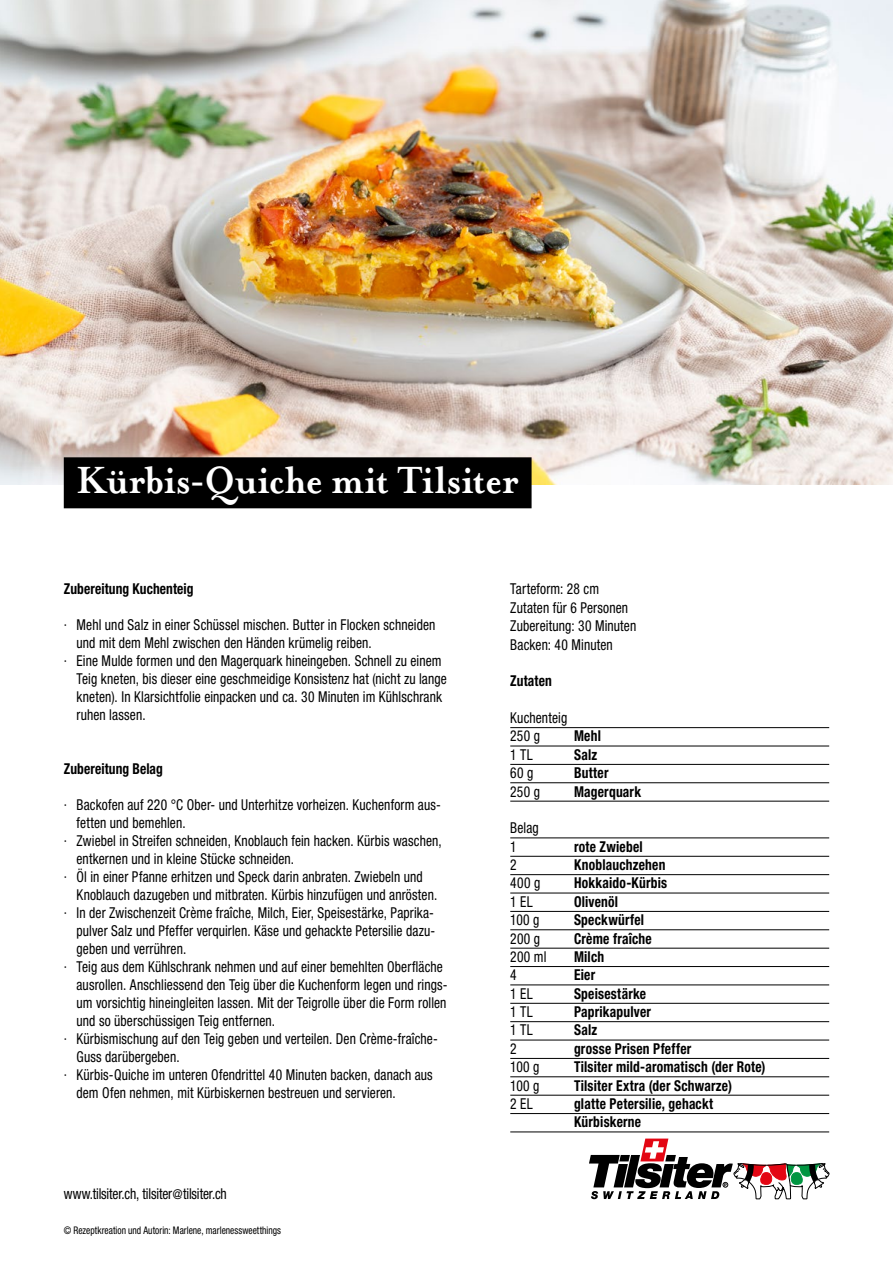
<style>
.page{position:relative;width:893px;height:1263px;background:#fff}
.page>*{position:absolute;margin:0;border:0;box-sizing:border-box;transform-origin:0 0}
.t1{font:700 43.5px "Mrs Eaves OT";letter-spacing:-.01em;color:#fff;scale:.9 1}
.t2{font:condensed 15px/18.3px "Helvetica Neue LT Pro";letter-spacing:.01em;color:#000;scale:.9 1}
.t3{font:700 condensed 15px/18.3px "Helvetica Neue LT Pro";letter-spacing:.015em;color:#000;scale:.9 1}
.t4{font:condensed 15px "Helvetica Neue LT Pro";letter-spacing:-.01em;color:#000;scale:.9 1}
.t5{font:condensed 10.5px "Helvetica Neue LT Pro";letter-spacing:.005em;color:#000;scale:.9 1}
.s1{font-size:13.5px}
</style>
<div class="page">
<img style="left:0;top:0;width:893px;height:485px">
<svg style="left:589px;top:1138px;width:240px;height:61px"></svg>
<hr style="left:510px;top:727px;width:319px;height:1px;background:#000">
<hr style="left:510px;top:746px;width:319px;height:1px;background:#000">
<hr style="left:510px;top:764px;width:319px;height:1px;background:#000">
<hr style="left:510px;top:782px;width:319px;height:1px;background:#000">
<hr style="left:510px;top:801px;width:319px;height:1px;background:#000">
<hr style="left:510px;top:837px;width:319px;height:1px;background:#000">
<hr style="left:510px;top:856px;width:319px;height:1px;background:#000">
<hr style="left:510px;top:874px;width:319px;height:1px;background:#000">
<hr style="left:510px;top:893px;width:319px;height:1px;background:#000">
<hr style="left:510px;top:911px;width:319px;height:1px;background:#000">
<hr style="left:510px;top:929px;width:319px;height:1px;background:#000">
<hr style="left:510px;top:948px;width:319px;height:1px;background:#000">
<hr style="left:510px;top:966px;width:319px;height:1px;background:#000">
<hr style="left:510px;top:984px;width:319px;height:1px;background:#000">
<hr style="left:510px;top:1003px;width:319px;height:1px;background:#000">
<hr style="left:510px;top:1021px;width:319px;height:1px;background:#000">
<hr style="left:510px;top:1040px;width:319px;height:1px;background:#000">
<hr style="left:510px;top:1058px;width:319px;height:1px;background:#000">
<hr style="left:510px;top:1076px;width:319px;height:1px;background:#000">
<hr style="left:510px;top:1095px;width:319px;height:1px;background:#000">
<hr style="left:510px;top:1113px;width:319px;height:1px;background:#000">
<hr style="left:510px;top:1131px;width:319px;height:1px;background:#000">
<div style="left:64px;top:457px;width:468px;height:51px;background:#000"></div>
<h1 class="t1" style="left:77px;top:455px;width:492px">Kürbis-Quiche mit Tilsiter</h1>
<p class="t3" style="left:64px;top:580px;width:146px">Zubereitung Kuchenteig</p>
<p class="t2" style="left:64px;top:616px;width:414px">· Mehl und Salz in einer Schüssel mischen. Butter in Flocken schneiden</p>
<p class="t2" style="left:77px;top:634px;width:329px">und mit dem Mehl zwischen den Händen krümelig reiben.</p>
<p class="t2" style="left:64px;top:652px;width:421px">· Eine Mulde formen und den Magerquark hineingeben. Schnell zu einem</p>
<p class="t2" style="left:77px;top:670px;width:413px">Teig kneten, bis dieser eine geschmeidige Konsistenz hat (nicht zu lange</p>
<p class="t2" style="left:77px;top:688px;width:408px">kneten). In Klarsichtfolie einpacken und ca. 30 Minuten im Kühlschrank</p>
<p class="t2" style="left:77px;top:706px;width:78px">ruhen lassen.</p>
<p class="t3" style="left:64px;top:760px;width:112px">Zubereitung Belag</p>
<p class="t2" style="left:64px;top:796px;width:420px">· Backofen auf 220 °C Ober- und Unterhitze vorheizen. Kuchenform aus-</p>
<p class="t2" style="left:77px;top:814px;width:123px">fetten und bemehlen.</p>
<p class="t2" style="left:64px;top:832px;width:421px">· Zwiebel in Streifen schneiden, Knoblauch fein hacken. Kürbis waschen,</p>
<p class="t2" style="left:77px;top:850px;width:243px">entkernen und in kleine Stücke schneiden.</p>
<p class="t2" style="left:64px;top:868px;width:400px">· Öl in einer Pfanne erhitzen und Speck darin anbraten. Zwiebeln und</p>
<p class="t2" style="left:77px;top:886px;width:402px">Knoblauch dazugeben und mitbraten. Kürbis hinzufügen und anrösten.</p>
<p class="t2" style="left:64px;top:904px;width:411px">· In der Zwischenzeit Crème fraîche, Milch, Eier, Speisestärke, Paprika-</p>
<p class="t2" style="left:77px;top:922px;width:400px">pulver Salz und Pfeffer verquirlen. Käse und gehackte Petersilie dazu-</p>
<p class="t2" style="left:77px;top:940px;width:123px">geben und verrühren.</p>
<p class="t2" style="left:64px;top:958px;width:423px">· Teig aus dem Kühlschrank nehmen und auf einer bemehlten Oberfläche</p>
<p class="t2" style="left:77px;top:976px;width:414px">ausrollen. Anschliessend den Teig über die Kuchenform legen und rings-</p>
<p class="t2" style="left:77px;top:994px;width:413px">um vorsichtig hineingleiten lassen. Mit der Teigrolle über die Form rollen</p>
<p class="t2" style="left:77px;top:1012px;width:222px">und so überschüssigen Teig entfernen.</p>
<p class="t2" style="left:64px;top:1030px;width:417px">· Kürbismischung auf den Teig geben und verteilen. Den Crème-fraîche-</p>
<p class="t2" style="left:77px;top:1048px;width:116px">Guss darübergeben.</p>
<p class="t2" style="left:64px;top:1066px;width:411px">· Kürbis-Quiche im unteren Ofendrittel 40 Minuten backen, danach aus</p>
<p class="t2" style="left:77px;top:1084px;width:356px">dem Ofen nehmen, mit Kürbiskernen bestreuen und servieren.</p>
<p class="t4" style="left:64px;top:1185px;width:183px">www.tilsiter.ch, tilsiter<span class="s1">@</span>tilsiter.ch</p>
<p class="t5" style="left:64px;top:1224px;width:243px">© Rezeptkreation und Autorin: Marlene, marlenessweetthings</p>
<p class="t2" style="left:510px;top:580px;width:142px">Tarteform: 28 cm<br>Zutaten für 6 Personen<br>Zubereitung: 30 Minuten<br>Backen: 40 Minuten</p>
<p class="t3" style="left:510px;top:671px;width:48px">Zutaten</p>
<p class="t2" style="left:510px;top:708px;width:65px">Kuchenteig<br>250 g</p>
<p class="t3" style="left:574px;top:727px;width:31px">Mehl</p>
<p class="t2" style="left:510px;top:745px;width:27px">1 TL</p>
<p class="t3" style="left:574px;top:745px;width:27px">Salz</p>
<p class="t2" style="left:510px;top:763px;width:27px">60 g</p>
<p class="t3" style="left:574px;top:763px;width:40px">Butter</p>
<p class="t2" style="left:510px;top:782px;width:35px">250 g</p>
<p class="t3" style="left:574px;top:782px;width:76px">Magerquark</p>
<p class="t2" style="left:510px;top:819px;width:33px">Belag<br>1</p>
<p class="t3" style="left:574px;top:837px;width:78px">rote Zwiebel</p>
<p class="t2" style="left:510px;top:855px;width:9px">2</p>
<p class="t3" style="left:574px;top:855px;width:103px">Knoblauchzehen</p>
<p class="t2" style="left:510px;top:874px;width:35px">400 g</p>
<p class="t3" style="left:574px;top:874px;width:105px">Hokkaido-Kürbis</p>
<p class="t2" style="left:510px;top:892px;width:27px">1 EL</p>
<p class="t3" style="left:574px;top:892px;width:50px">Olivenöl</p>
<p class="t2" style="left:510px;top:910px;width:34px">100 g</p>
<p class="t3" style="left:574px;top:910px;width:79px">Speckwürfel</p>
<p class="t2" style="left:510px;top:929px;width:35px">200 g</p>
<p class="t3" style="left:574px;top:929px;width:88px">Crème fraîche</p>
<p class="t2" style="left:510px;top:947px;width:42px">200 ml</p>
<p class="t3" style="left:574px;top:947px;width:35px">Milch</p>
<p class="t2" style="left:510px;top:966px;width:9px">4</p>
<p class="t3" style="left:574px;top:965px;width:25px">Eier</p>
<p class="t2" style="left:510px;top:984px;width:27px">1 EL</p>
<p class="t3" style="left:574px;top:984px;width:82px">Speisestärke</p>
<p class="t2" style="left:510px;top:1002px;width:27px">1 TL</p>
<p class="t3" style="left:574px;top:1002px;width:87px">Paprikapulver</p>
<p class="t2" style="left:510px;top:1021px;width:27px">1 TL</p>
<p class="t3" style="left:574px;top:1021px;width:27px">Salz</p>
<p class="t2" style="left:510px;top:1039px;width:9px">2</p>
<p class="t3" style="left:574px;top:1039px;width:132px">grosse Prisen Pfeffer</p>
<p class="t2" style="left:510px;top:1057px;width:34px">100 g</p>
<p class="t3" style="left:574px;top:1057px;width:214px">Tilsiter mild-aromatisch (der Rote)</p>
<p class="t2" style="left:510px;top:1076px;width:34px">100 g</p>
<p class="t3" style="left:574px;top:1076px;width:177px">Tilsiter Extra (der Schwarze)</p>
<p class="t2" style="left:510px;top:1094px;width:27px">2 EL</p>
<p class="t3" style="left:574px;top:1094px;width:156px">glatte Petersilie, gehackt<br>Kürbiskerne</p>
</div>
